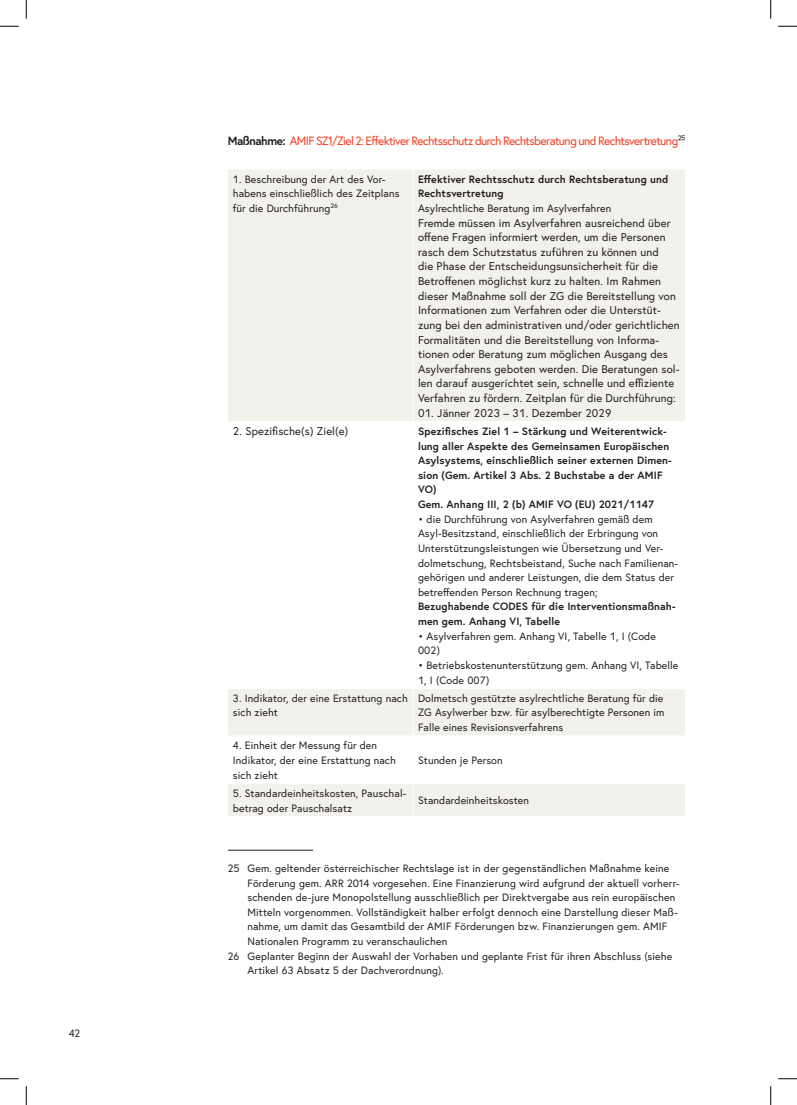
<style>
.page{position:relative;width:797px;height:1105px;background:#fff}
.page>*{position:absolute;margin:0;border:0;box-sizing:border-box;transform-origin:0 0}
.t1{font:12px "Europa Austria";letter-spacing:-.045em;color:#ef3e22}
.t2{font:11.25px/14.6px "Europa Austria";letter-spacing:.01em;color:#231f20}
.t3{font:10.62px/14.6px "Europa Austria";letter-spacing:.01em;color:#231f20}
.t4{font:700 10.62px/14.6px "Europa Austria";letter-spacing:.01em;color:#231f20}
.s1{font-weight:700;color:#231f20}
.s2{color:#231f20}
</style>
<div class="page">
<div style="left:228px;top:169px;width:457px;height:252px;background:#f2f1ec"></div>
<svg style="left:228px;top:689px;width:457px;height:127px;fill:#f2f1ec"></svg>
<hr style="left:412px;top:169px;width:1px;height:252px;background:#fff">
<hr style="left:412px;top:689px;width:1px;height:46px;background:#fff">
<hr style="left:228px;top:735px;width:185px;height:2px;background:#fff">
<hr style="left:413px;top:735px;width:272px;height:2px;background:#fff">
<hr style="left:412px;top:737px;width:1px;height:46px;background:#fff">
<hr style="left:228px;top:783px;width:185px;height:1px;background:#fff">
<hr style="left:413px;top:783px;width:272px;height:1px;background:#fff">
<hr style="left:412px;top:784px;width:1px;height:32px;background:#fff">
<hr style="left:228px;top:850px;width:85px;height:1px;background:#231f20">
<svg style="left:0;top:25px;width:19px;height:2px"></svg>
<svg style="left:778px;top:25px;width:19px;height:2px"></svg>
<svg style="left:0;top:1078px;width:19px;height:1px"></svg>
<svg style="left:778px;top:1078px;width:19px;height:1px"></svg>
<svg style="left:25px;top:0;width:2px;height:19px"></svg>
<svg style="left:25px;top:1086px;width:2px;height:19px"></svg>
<svg style="left:770px;top:0;width:1px;height:19px"></svg>
<svg style="left:770px;top:1086px;width:1px;height:19px"></svg>
<p class="t3" style="left:69px;top:1025px;width:13px">42</p>
<p class="t1" style="left:228px;top:133px;width:459px"><span class="s1">Maßnahme:</span> AMIF SZ1/Ziel 2: Effektiver Rechtsschutz durch Rechtsberatung und Rechtsvertretung<span class="s2">25</span></p>
<p class="t3" style="left:233px;top:172px;width:168px">1. Beschreibung der Art des Vor&shy;habens einschließlich des Zeitplans für die Durchführung26</p>
<p class="t4" style="left:418px;top:171px;width:252px">Effektiver Rechtsschutz durch Rechtsberatung und<br>Rechtsvertretung</p>
<p class="t3" style="left:418px;top:201px;width:195px">Asylrechtliche Beratung im Asylverfahren</p>
<p class="t2" style="left:418px;top:215px;width:263px">Fremde müssen im Asylverfahren ausreichend über offene Fragen informiert werden, um die Personen rasch dem Schutzstatus zuführen zu können und<br>die Phase der Entscheidungsunsicherheit für die Betroffenen möglichst kurz zu halten. Im Rahmen dieser Maßnahme soll der ZG die Bereitstellung von Informationen zum Verfahren oder die Unterstüt&shy;zung bei den administrativen und/oder gerichtlichen Formalitäten und die Bereitstellung von Informa&shy;tionen oder Beratung zum möglichen Ausgang des Asylverfahrens geboten werden. Die Beratungen sol&shy;len darauf ausgerichtet sein, schnelle und effiziente Verfahren zu fördern. Zeitplan für die Durchführung:</p>
<p class="t2" style="left:418px;top:405px;width:195px">01. Jänner 2023 – 31. Dezember 2029</p>
<p class="t2" style="left:233px;top:424px;width:117px">2. Spezifische(s) Ziel(e)</p>
<p class="t4" style="left:418px;top:424px;width:255px">Spezifisches Ziel 1 – Stärkung und Weiterentwick&shy;lung aller Aspekte des Gemeinsamen Europäischen Asylsystems, einschließlich seiner externen Dimen&shy;sion (Gem. Artikel 3 Abs. 2 Buchstabe a der AMIF VO)<br>Gem. Anhang III, 2 (b) AMIF VO (EU) 2021/1147</p>
<p class="t3" style="left:418px;top:511px;width:261px">• die Durchführung von Asylverfahren gemäß dem Asyl-Besitzstand, einschließlich der Erbringung von Unterstützungsleistungen wie Übersetzung und Ver&shy;dolmetschung, Rechtsbeistand, Suche nach Familienan&shy;gehörigen und anderer Leistungen, die dem Status der betreffenden Person Rechnung tragen;</p>
<p class="t4" style="left:418px;top:599px;width:259px">Bezughabende CODES für die Interventionsmaßnah&shy;men gem. Anhang VI, Tabelle</p>
<p class="t3" style="left:418px;top:628px;width:239px">• Asylverfahren gem. Anhang VI, Tabelle 1, I (Code<br>002)</p>
<p class="t3" style="left:418px;top:658px;width:262px">• Betriebskostenunterstützung gem. Anhang VI, Tabelle<br>1, I (Code 007)</p>
<p class="t3" style="left:233px;top:691px;width:176px">3. Indikator, der eine Erstattung nach sich zieht</p>
<p class="t3" style="left:418px;top:691px;width:248px;text-align:justify">Dolmetsch gestützte asylrechtliche Beratung für die ZG Asylwerber bzw. für asylberechtigte Personen im Falle eines Revisionsverfahrens</p>
<p class="t3" style="left:233px;top:738px;width:164px">4. Einheit der Messung für den<br>Indikator, der eine Erstattung nach sich zieht</p>
<p class="t3" style="left:418px;top:753px;width:86px">Stunden je Person</p>
<p class="t3" style="left:233px;top:786px;width:175px">5. Standardeinheitskosten, Pauschal&shy;betrag oder Pauschalsatz</p>
<p class="t3" style="left:418px;top:793px;width:113px">Standardeinheitskosten</p>
<p class="t3" style="left:228px;top:861px;width:443px">25 Gem. geltender österreichischer Rechtslage ist in der gegenständlichen Maßnahme keine</p>
<p class="t3" style="left:247px;top:875px;width:434px">Förderung gem. ARR 2014 vorgesehen. Eine Finanzierung wird aufgrund der aktuell vorherr-</p>
<p class="t3" style="left:247px;top:890px;width:429px">schenden de-jure Monopolstellung ausschließlich per Direktvergabe aus rein europäischen</p>
<p class="t3" style="left:247px;top:904px;width:432px">Mitteln vorgenommen. Vollständigkeit halber erfolgt dennoch eine Darstellung dieser Maß-</p>
<p class="t3" style="left:247px;top:919px;width:421px">nahme, um damit das Gesamtbild der AMIF Förderungen bzw. Finanzierungen gem. AMIF</p>
<p class="t3" style="left:247px;top:934px;width:201px">Nationalen Programm zu veranschaulichen</p>
<p class="t3" style="left:228px;top:948px;width:446px">26 Geplanter Beginn der Auswahl der Vorhaben und geplante Frist für ihren Abschluss (siehe</p>
<p class="t3" style="left:247px;top:963px;width:198px">Artikel 63 Absatz 5 der Dachverordnung).</p>
</div>
